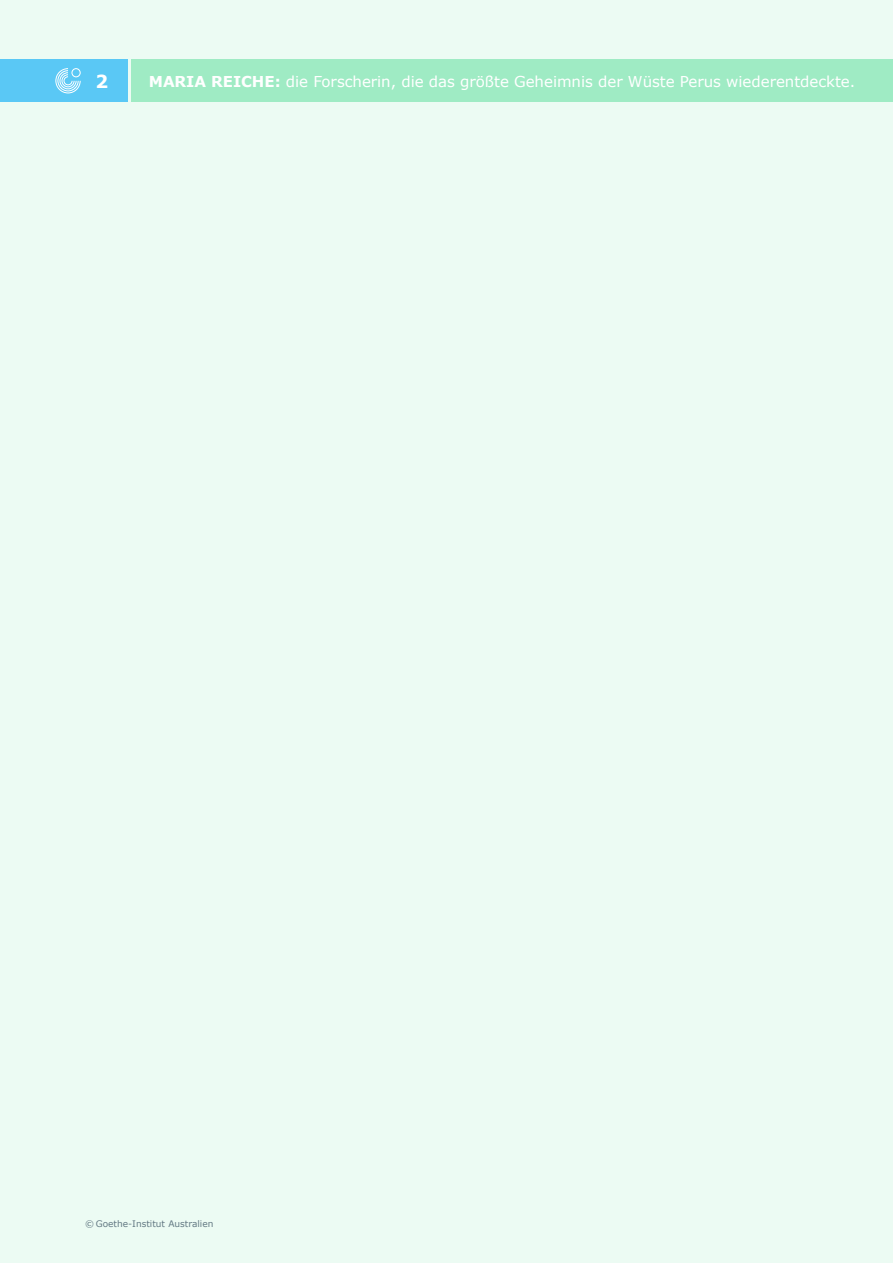
<style>
.page{position:relative;width:893px;height:1263px;background:#ecfbf3}
.page>*{position:absolute;margin:0;border:0;box-sizing:border-box;transform-origin:0 0}
.t1{font:700 18px "Verdana";color:#fff}
.t2{font:15px "Verdana";letter-spacing:-.005em;color:#fff}
.t3{font:9px "Verdana";color:#647a84}
.s1{font-weight:700}
</style>
<div class="page">
<div style="left:0;top:60px;width:128px;height:42px;background:#5ac8f5"></div>
<svg style="left:55px;top:68px;width:26px;height:25px"></svg>
<div style="left:132px;top:60px;width:761px;height:42px;background:#9febc4"></div>
<p class="t1" style="left:96px;top:68px;width:14px">2</p>
<p class="t2" style="left:149px;top:71px;width:708px"><span class="s1">MARIA REICHE:</span> die Forscherin, die das größte Geheimnis der Wüste Perus wiederentdeckte.</p>
<p class="t3" style="left:85px;top:1218px;width:130px">© Goethe-Institut Australien</p>
</div>
